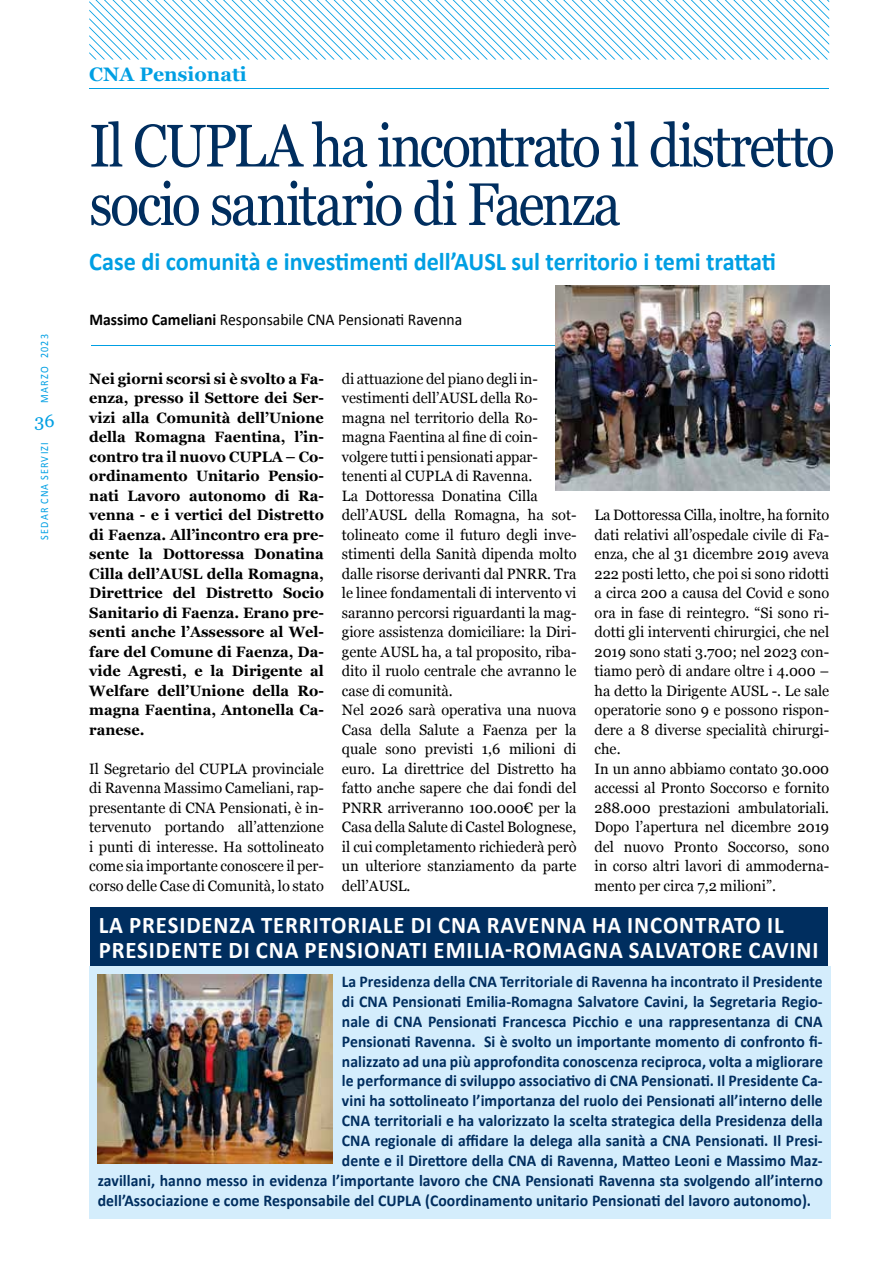
<style>
.page{position:relative;width:893px;height:1263px;background:#fff}
.page>*{position:absolute;margin:0;border:0;box-sizing:border-box;transform-origin:0 0}
.t1{font:60px/58.5px "Georgia";letter-spacing:-.045em;color:#002e5f;scale:.9 1}
.t2{font:700 25.5px "Calibri";color:#009fe3;scale:.95 1}
.t3{font:700 24px/25.5px "Calibri";letter-spacing:.04em;color:#fff;scale:.95 1}
.t4{font:700 19.5px "Georgia";color:#009fe3}
.t5{font:18px "Georgia";color:#009fe3}
.t6{font:700 16.5px "Calibri";letter-spacing:.005em;color:#002e5f;scale:.95 1}
.t7{font:16.5px "Calibri";color:#000;scale:.95 1}
.t8{font:15px/19.5px "Georgia";color:#000}
.t9{font:700 15px/19.5px "Georgia";color:#000;text-align:justify}
.t10{font:11.25px "Calibri";letter-spacing:.125em;color:#009fe3;scale:.9 1}
.s1{font-weight:700}
</style>
<div class="page">
<svg style="left:89px;top:0;width:740px;height:60px"></svg>
<hr style="left:89px;top:88px;width:740px;height:1px;background:#009fe3">
<hr style="left:91px;top:345px;width:740px;height:1px;background:#009fe3">
<div style="left:90px;top:907px;width:738px;height:59px;background:#002e5f"></div>
<div style="left:89px;top:966px;width:742px;height:252px;background:#d4edfc"></div>
<img style="left:556px;top:286px;width:273px;height:205px">
<img style="left:98px;top:974px;width:234px;height:190px">
<p class="t10" style="left:38px;top:403px;width:78px;rotate:-90deg">MARZO 2023</p>
<p class="t5" style="left:35px;top:408px;width:22px">36</p>
<p class="t10" style="left:38px;top:540px;width:110px;rotate:-90deg">SEDAR CNA SERVIZI</p>
<h3 class="t4" style="left:89px;top:59px;width:159px">CNA Pensionati</h3>
<h1 class="t1" style="left:89px;top:114px;width:830px">Il CUPLA ha incontrato il distretto socio sanitario di Faenza</h1>
<h2 class="t2" style="left:89px;top:246px;width:724px">Case di comunità e investimenti dell’AUSL sul territorio i temi trattati</h2>
<p class="t7" style="left:89px;top:309px;width:394px"><span class="s1">Massimo Cameliani</span> Responsabile CNA Pensionati Ravenna</p>
<p class="t9" style="left:89px;top:368px;width:236px">Nei giorni scorsi si è svolto a Fa&shy;enza, presso il Settore dei Ser&shy;vizi alla Comunità dell’Unione della Romagna Faentina, l’in&shy;contro tra il nuovo CUPLA – Co&shy;ordinamento Unitario Pensio&shy;nati Lavoro autonomo di Ra&shy;venna - e i vertici del Distretto di Faenza. All’incontro era pre&shy;sente la Dottoressa Donatina Cilla dell’AUSL della Romagna, Direttrice del Distretto Socio Sanitario di Faenza. Erano pre&shy;senti anche l’Assessore al Wel&shy;fare del Comune di Faenza, Da&shy;vide Agresti, e la Dirigente al Welfare dell’Unione della Ro&shy;magna Faentina, Antonella Ca&shy;ranese.</p>
<p class="t8" style="left:89px;top:758px;width:236px;text-align:justify">Il Segretario del CUPLA provinciale di Ravenna Massimo Cameliani, rap&shy;presentante di CNA Pensionati, è in&shy;tervenuto portando all’attenzione i punti di interesse. Ha sottolineato come sia importante conoscere il per&shy;corso delle Case di Comunità, lo stato</p>
<p class="t8" style="left:342px;top:368px;width:236px">di attuazione del piano degli in&shy;vestimenti dell’AUSL della Ro&shy;magna nel territorio della Ro&shy;magna Faentina al fine di coin&shy;volgere tutti i pensionati appar&shy;tenenti al CUPLA di Ravenna.<br>La Dottoressa Donatina Cilla dell’AUSL della Romagna, ha sot&shy;tolineato come il futuro degli inve&shy;stimenti della Sanità dipenda molto dalle risorse derivanti dal PNRR. Tra le linee fondamentali di intervento vi saranno percorsi riguardanti la mag&shy;giore assistenza domiciliare: la Diri&shy;gente AUSL ha, a tal proposito, riba&shy;dito il ruolo centrale che avranno le case di comunità.<br>Nel 2026 sarà operativa una nuova Casa della Salute a Faenza per la quale sono previsti 1,6 milioni di euro. La direttrice del Distretto ha fatto anche sapere che dai fondi del PNRR arriveranno 100.000€ per la Casa della Salute di Castel Bolognese, il cui completamento richiederà però un ulteriore stanziamento da parte dell’AUSL.</p>
<p class="t8" style="left:595px;top:505px;width:236px">La Dottoressa Cilla, inoltre, ha fornito dati relativi all’ospedale civile di Fa&shy;enza, che al 31 dicembre 2019 aveva 222 posti letto, che poi si sono ridotti a circa 200 a causa del Covid e sono ora in fase di reintegro. “Si sono ri&shy;dotti gli interventi chirurgici, che nel 2019 sono stati 3.700; nel 2023 con&shy;tiamo però di andare oltre i 4.000 – ha detto la Dirigente AUSL -. Le sale operatorie sono 9 e possono rispon&shy;dere a 8 diverse specialità chirurgi&shy;che.<br>In un anno abbiamo contato 30.000 accessi al Pronto Soccorso e fornito 288.000 prestazioni ambulatoriali.<br>Dopo l’apertura nel dicembre 2019 del nuovo Pronto Soccorso, sono in corso altri lavori di ammoderna&shy;mento per circa 7,2 milioni”.</p>
<h3 class="t3" style="left:99px;top:911px;width:759px">LA PRESIDENZA TERRITORIALE DI CNA RAVENNA HA INCONTRATO IL<br>PRESIDENTE DI CNA PENSIONATI EMILIA-ROMAGNA SALVATORE CAVINI</h3>
<p class="t6" style="left:342px;top:971px;width:508px">La Presidenza della CNA Territoriale di Ravenna ha incontrato il Presidente</p>
<p class="t6" style="left:342px;top:991px;width:508px">di CNA Pensionati Emilia-Romagna Salvatore Cavini, la Segretaria Regio-</p>
<p class="t6" style="left:342px;top:1011px;width:508px">nale di CNA Pensionati Francesca Picchio e una rappresentanza di CNA</p>
<p class="t6" style="left:342px;top:1031px;width:508px">Pensionati Ravenna. Si è svolto un importante momento di confronto fi-</p>
<p class="t6" style="left:342px;top:1051px;width:508px">nalizzato ad una più approfondita conoscenza reciproca, volta a migliorare</p>
<p class="t6" style="left:342px;top:1071px;width:508px">le performance di sviluppo associativo di CNA Pensionati. Il Presidente Ca-</p>
<p class="t6" style="left:342px;top:1091px;width:508px">vini ha sottolineato l’importanza del ruolo dei Pensionati all’interno delle</p>
<p class="t6" style="left:342px;top:1111px;width:508px">CNA territoriali e ha valorizzato la scelta strategica della Presidenza della</p>
<p class="t6" style="left:342px;top:1130px;width:508px">CNA regionale di affidare la delega alla sanità a CNA Pensionati. Il Presi-</p>
<p class="t6" style="left:342px;top:1150px;width:508px">dente e il Direttore della CNA di Ravenna, Matteo Leoni e Massimo Maz-</p>
<p class="t6" style="left:98px;top:1170px;width:765px">zavillani, hanno messo in evidenza l’importante lavoro che CNA Pensionati Ravenna sta svolgendo all’interno</p>
<p class="t6" style="left:98px;top:1190px;width:752px">dell’Associazione e come Responsabile del CUPLA (Coordinamento unitario Pensionati del lavoro autonomo).</p>
</div>
